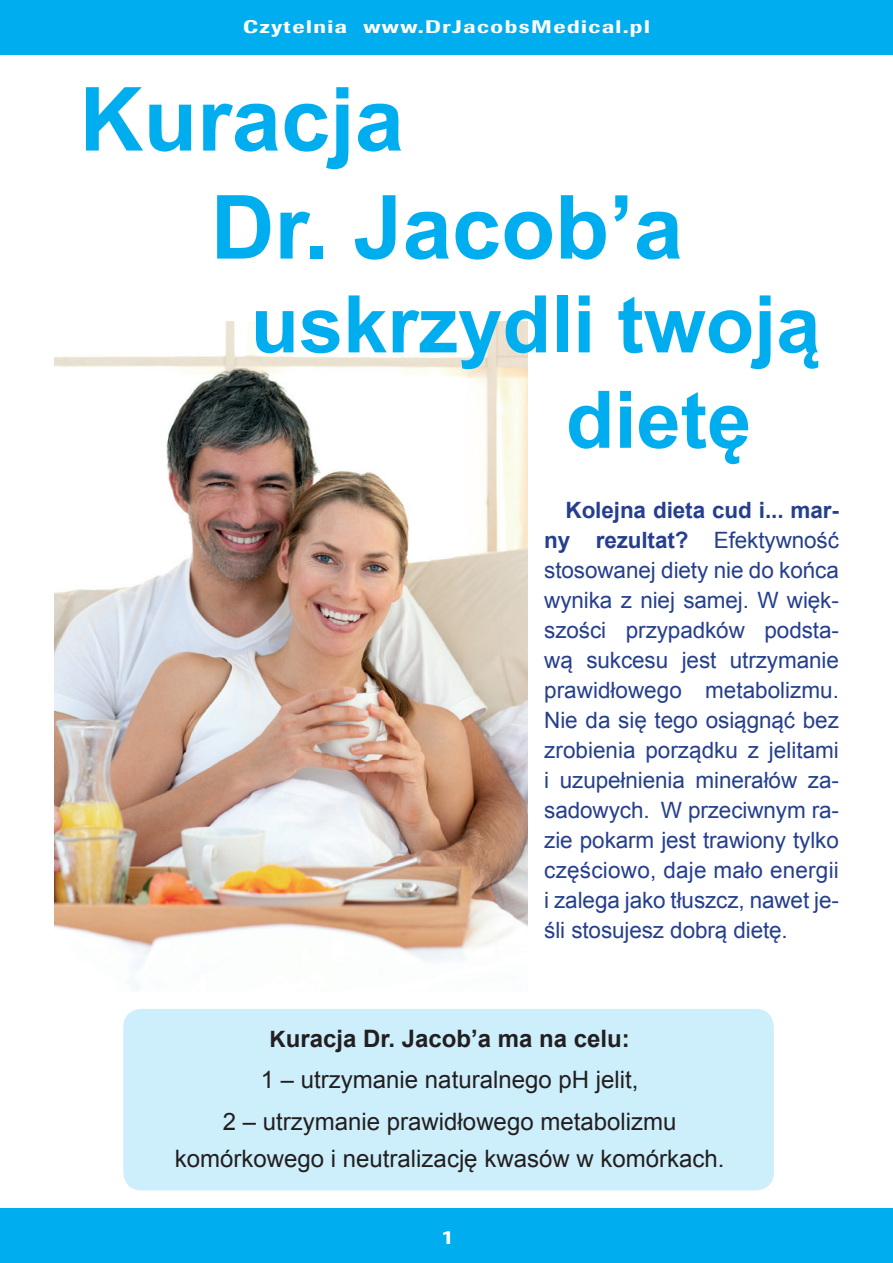
<style>
.page{position:relative;width:893px;height:1263px;background:#fff}
.page>*{position:absolute;margin:0;border:0;box-sizing:border-box;transform-origin:0 0}
.t1{font:700 88.5px/108px "Arial";color:#00aeef}
.t2{font:700 79.5px "Arial";color:#00aeef}
.t3{font:24px "Arial";color:#231f20}
.t4{font:700 24px "Arial";color:#231f20}
.t5{font:22.5px/30px "Arial";letter-spacing:-.005em;color:#253f8e}
.t6{font:700 22.5px "Arial";letter-spacing:-.005em;color:#253f8e}
.t7{font:700 19.5px "Myriad Pro";color:#fff;scale:1.2 1}
.t8{font:500 18px "Imago";letter-spacing:.07em;color:#fff;scale:1.2 1}
.s1{font-size:22.5px}
</style>
<div class="page">
<div style="left:123px;top:1009px;width:651px;height:181px;background:#cdeffb;border-radius:18px"></div>
<img style="left:54px;top:321px;width:473px;height:671px">
<div style="left:0;top:0;width:893px;height:54px;background:#00aeef"></div>
<div style="left:0;top:1209px;width:893px;height:54px;background:#00aeef"></div>
<p class="t8" style="left:243px;top:16px;width:88px">Czytelnia</p>
<p class="t8" style="left:363px;top:16px;width:240px">www.DrJacobsMedical.pl</p>
<p class="t1" style="left:211px;top:68px;width:474px;text-indent:-131px">Kuracja<br>Dr. Jacob a’</p>
<p class="t2" style="left:250px;top:271px;width:571px">uskrzydli twoją</p>
<p class="t2" style="left:566px;top:367px;width:187px">dietę</p>
<p class="t6" style="left:566px;top:495px;width:275px">Kolejna dieta cud i... mar-</p>
<p class="t5" style="left:544px;top:555px;width:296px">stosowanej diety nie do końca</p>
<p class="t5" style="left:714px;top:525px;width:127px">Efektywność</p>
<p class="t6" style="left:596px;top:525px;width:94px">rezultat?</p>
<p class="t6" style="left:544px;top:525px;width:28px">ny</p>
<p class="t5" style="left:544px;top:585px;width:296px">wynika z niej samej W. więk-</p>
<p class="t5" style="left:544px;top:615px;width:63px">szości</p>
<p class="t5" style="left:626px;top:615px;width:121px">przypadków</p>
<p class="t5" style="left:765px;top:615px;width:76px">podsta-</p>
<p class="t5" style="left:544px;top:645px;width:30px">wą</p>
<p class="t5" style="left:586px;top:645px;width:83px">sukcesu</p>
<p class="t5" style="left:682px;top:645px;width:36px">jest</p>
<p class="t5" style="left:730px;top:645px;width:111px">utrzymanie</p>
<p class="t5" style="left:544px;top:675px;width:296px">prawidłowego<br>Nie da się tego osiągnąć bez zrobienia porządku z jelitami</p>
<p class="t5" style="left:705px;top:675px;width:135px">metabolizmu.</p>
<p class="t5" style="left:544px;top:765px;width:6px">i</p>
<p class="t5" style="left:560px;top:765px;width:127px">uzupełnienia</p>
<p class="t5" style="left:696px;top:765px;width:103px">minerałów</p>
<p class="t5" style="left:808px;top:765px;width:33px">za-</p>
<p class="t5" style="left:544px;top:795px;width:296px">sadowych W. przeciwnym ra-</p>
<p class="t5" style="left:544px;top:825px;width:296px">zie pokarm jest trawiony tylko</p>
<p class="t5" style="left:544px;top:855px;width:296px">częściowo, daje mało energii</p>
<p class="t5" style="left:544px;top:915px;width:245px">śli stosujesz dobrą dietę.</p>
<p class="t5" style="left:544px;top:885px;width:296px">i zalega jako tłuszcz, nawet je-</p>
<p class="t4" style="left:269px;top:1022px;width:362px"><span class="s1">K</span>uracja Dr. Jacob a’ ma na celu:</p>
<p class="t3" style="left:261px;top:1064px;width:379px">1 – utrzymanie naturalnego pH jelit,</p>
<p class="t3" style="left:223px;top:1105px;width:455px">2 – utrzymanie prawidłowego metabolizmu</p>
<p class="t3" style="left:175px;top:1143px;width:551px">komórkowego i neutralizację kwasów w komórkach.</p>
<p class="t7" style="left:441px;top:1225px;width:12px">1</p>
</div>
